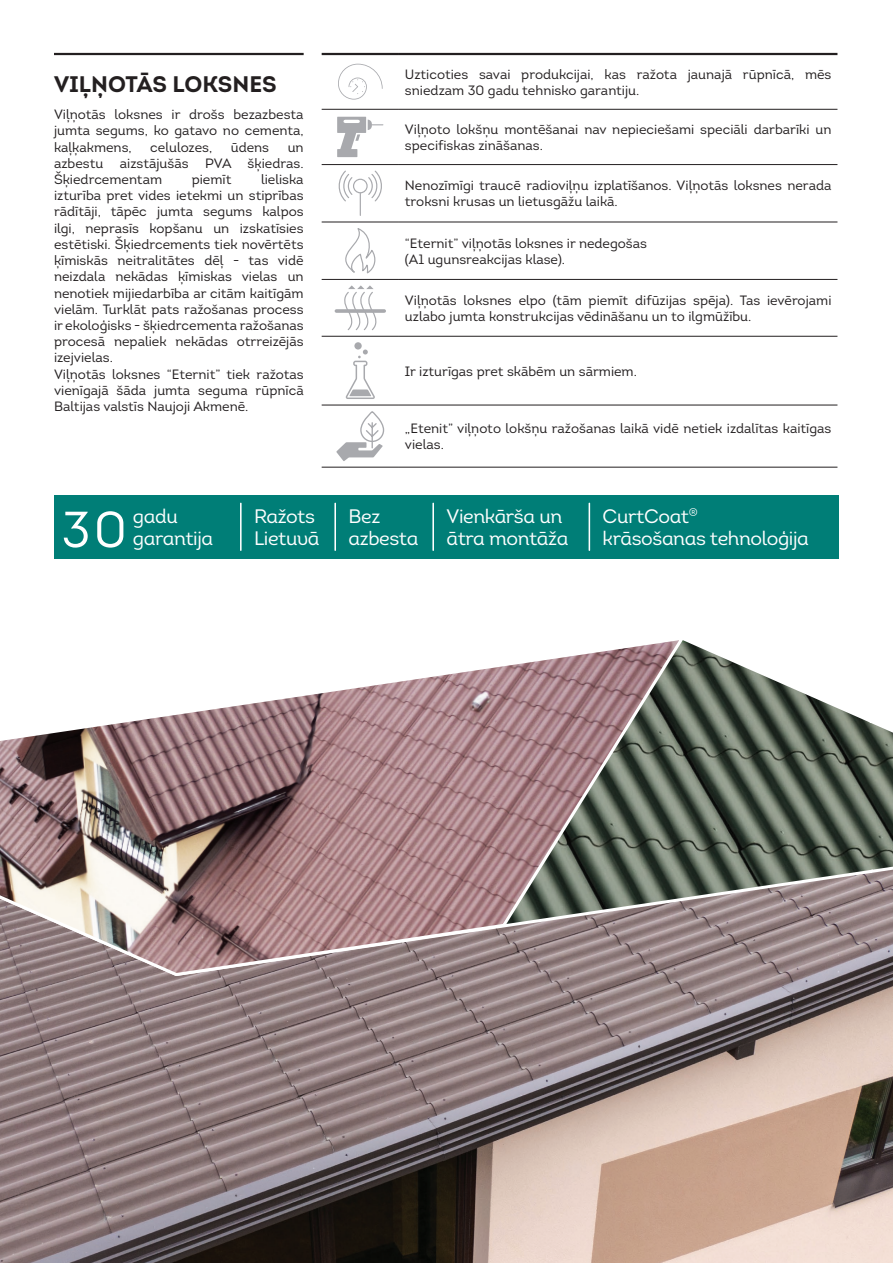
<style>
.page{position:relative;width:893px;height:1263px;background:#fff}
.page>*{position:absolute;margin:0;border:0;box-sizing:border-box;transform-origin:0 0}
.t1{font:22.5px "Intro Bold Caps";color:#231f20}
.t2{font:19.5px/22.5px "Intro Regular Alt";letter-spacing:-.02em;color:#fff}
.t3{font:13.5px/16.2px "Intro";color:#231f20}
</style>
<div class="page">
<hr style="left:54px;top:53px;width:250px;height:2px;background:#231f20">
<hr style="left:322px;top:53px;width:77px;height:2px;background:#231f20">
<hr style="left:399px;top:53px;width:438px;height:2px;background:#231f20">
<hr style="left:322px;top:109px;width:77px;height:1px;background:#231f20">
<hr style="left:399px;top:109px;width:438px;height:1px;background:#231f20">
<hr style="left:322px;top:164px;width:77px;height:1px;background:#231f20">
<hr style="left:399px;top:164px;width:438px;height:1px;background:#231f20">
<hr style="left:322px;top:222px;width:77px;height:1px;background:#231f20">
<hr style="left:399px;top:222px;width:438px;height:1px;background:#231f20">
<hr style="left:322px;top:279px;width:77px;height:1px;background:#231f20">
<hr style="left:399px;top:279px;width:438px;height:1px;background:#231f20">
<hr style="left:322px;top:336px;width:77px;height:1px;background:#231f20">
<hr style="left:399px;top:336px;width:438px;height:1px;background:#231f20">
<hr style="left:322px;top:405px;width:77px;height:1px;background:#231f20">
<hr style="left:399px;top:405px;width:438px;height:1px;background:#231f20">
<hr style="left:322px;top:467px;width:77px;height:1px;background:#231f20">
<hr style="left:399px;top:467px;width:438px;height:1px;background:#231f20">
<svg style="left:338px;top:64px;width:45px;height:36px"></svg>
<svg style="left:337px;top:117px;width:46px;height:40px"></svg>
<svg style="left:338px;top:170px;width:44px;height:45px"></svg>
<svg style="left:345px;top:228px;width:31px;height:46px"></svg>
<svg style="left:344px;top:285px;width:33px;height:46px"></svg>
<svg style="left:336px;top:309px;width:48px;height:4px"></svg>
<div style="left:354px;top:342px;width:8px;height:8px;background:#a8a9ad;border-radius:50%"></div>
<svg style="left:346px;top:350px;width:29px;height:49px"></svg>
<div style="left:360px;top:411px;width:24px;height:31px;border:1px solid #a8a9ad;border-radius:11px"></div>
<svg style="left:336px;top:421px;width:47px;height:40px"></svg>
<div style="left:54px;top:495px;width:785px;height:63px;background:#007e77"></div>
<img style="left:0;top:977px;width:893px;height:286px">
<svg style="left:686px;top:641px;width:207px;height:336px;background:#83847d"></svg>
<svg style="left:0;top:640px;width:686px;height:337px"></svg>
<svg style="left:64px;top:512px;width:24px;height:36px"></svg>
<svg style="left:97px;top:511px;width:26px;height:37px"></svg>
<hr style="left:240px;top:503px;width:2px;height:48px;background:#fff">
<hr style="left:334px;top:503px;width:2px;height:48px;background:#fff">
<hr style="left:432px;top:503px;width:2px;height:48px;background:#fff">
<hr style="left:589px;top:503px;width:1px;height:48px;background:#fff">
<h1 class="t1" style="left:54px;top:70px;width:224px">VIĻŅOTĀS LOKSNES</h1>
<p class="t3" style="left:54px;top:106px;width:251px;text-align:justify">Viļņotās loksnes ir drošs bezazbesta jumta segums, ko gatavo no cementa, kaļķakmens,</p>
<p class="t3" style="left:150px;top:139px;width:64px">celulozes,</p>
<p class="t3" style="left:231px;top:139px;width:40px">ūdens</p>
<p class="t3" style="left:54px;top:139px;width:251px;text-align:justify;text-indent:234px">un azbestu aizstājušās PVA šķiedras.<br>Šķiedrcementam</p>
<p class="t3" style="left:54px;top:171px;width:251px;text-indent:207px">lieliska izturība pret vides ietekmi un stiprības rādītāji, tāpēc jumta segums kalpos ilgi, neprasīs kopšanu un izskatīsies estētiski. Šķiedrcements tiek novērtēts ķīmiskās neitralitātes dēļ - tas vidē neizdala nekādas ķīmiskas vielas un nenotiek mijiedarbība ar citām kaitīgām vielām. Turklāt pats ražošanas process ir ekoloģisks - šķiedrcementa ražošanas procesā nepaliek nekādas otrreizējās izejvielas.<br>Viļņotās loksnes “Eternit” tiek ražotas vienīgajā šāda jumta seguma rūpnīcā Baltijas valstīs Naujoji Akmenē.</p>
<p class="t3" style="left:192px;top:171px;width:41px">piemīt</p>
<p class="t3" style="left:405px;top:66px;width:428px">Uzticoties savai produkcijai, kas ražota jaunajā rūpnīcā, mēs sniedzam 30 gadu tehnisko garantiju.</p>
<p class="t3" style="left:405px;top:121px;width:428px">Viļņoto lokšņu montēšanai nav nepieciešami speciāli darbarīki un specifiskas zināšanas.</p>
<p class="t3" style="left:405px;top:177px;width:428px">Nenozīmīgi traucē radioviļņu izplatīšanos. Viļņotās loksnes nerada troksni krusas un lietusgāžu laikā.</p>
<p class="t3" style="left:405px;top:235px;width:244px">“Eternit” viļņotās loksnes ir nedegošas (A1 ugunsreakcijas klase).</p>
<p class="t3" style="left:405px;top:292px;width:428px">Viļņotās loksnes elpo (tām piemīt difūzijas spēja). Tas ievērojami uzlabo jumta konstrukcijas vēdināšanu un to ilgmūžību.</p>
<p class="t3" style="left:405px;top:363px;width:233px">Ir izturīgas pret skābēm un sārmiem.</p>
<p class="t3" style="left:405px;top:420px;width:428px">„Etenit” viļņoto lokšņu ražošanas laikā vidē netiek izdalītas kaitīgas vielas.</p>
<h2 class="t2" style="left:133px;top:505px;width:82px">gadu garantija</h2>
<h2 class="t2" style="left:254px;top:505px;width:67px">Ražots<br>Lietuvā</h2>
<h2 class="t2" style="left:348px;top:505px;width:71px">Bez azbesta</h2>
<h2 class="t2" style="left:446px;top:505px;width:123px">Vienkārša un ātra montāža</h2>
<h2 class="t2" style="left:603px;top:505px;width:208px">CurtCoat<sup>®<br></sup>krāsošanas tehnoloģija</h2>
</div>
